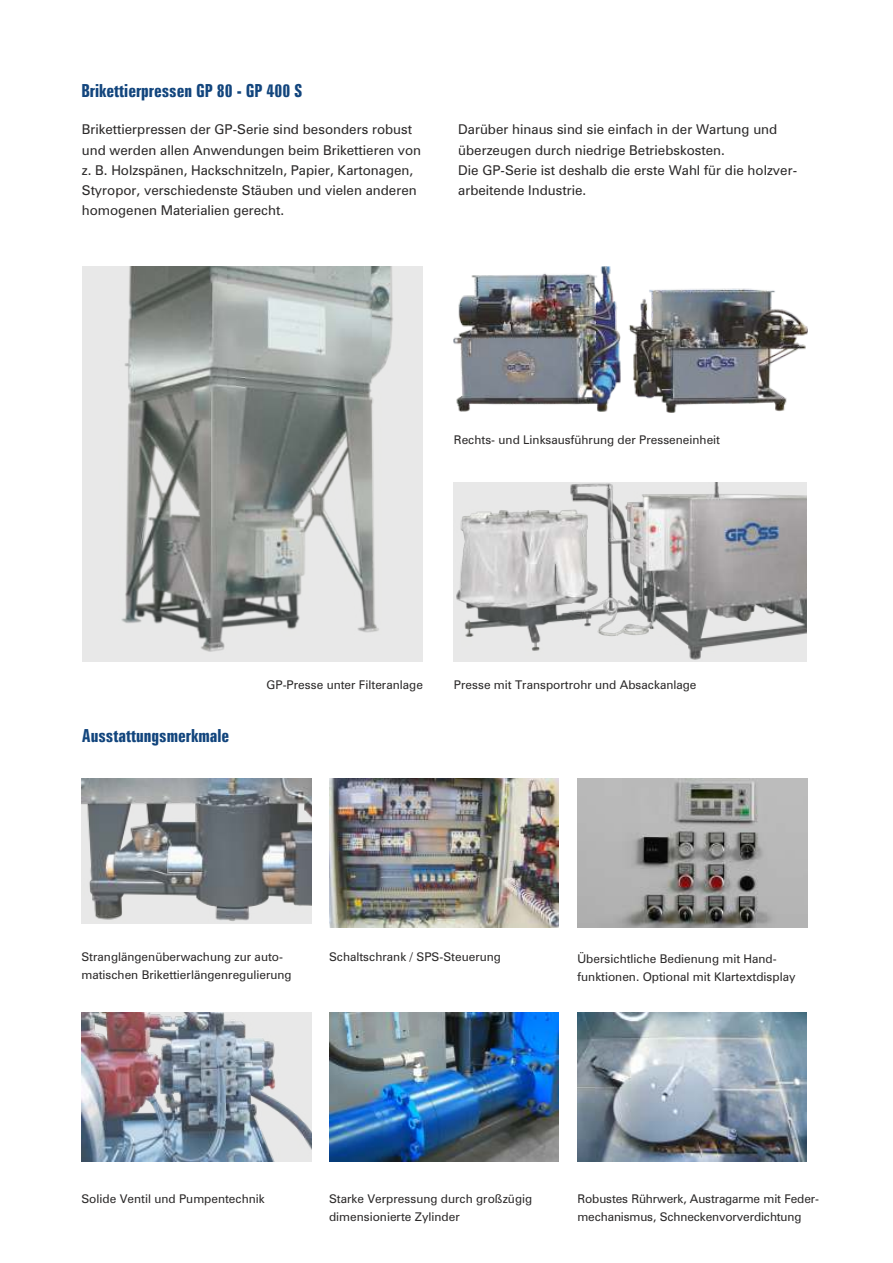
<style>
.page{position:relative;width:893px;height:1263px;background:#fff}
.page>*{position:absolute;margin:0;border:0;box-sizing:border-box;transform-origin:0 0}
.t1{font:700 extra-condensed 18px "Zurich BT";color:#12457d}
.t2{font:13.5px "Zurich BT";color:#2b2929}
.t3{font:12px/18px "Zurich BT";color:#2b2929}
</style>
<div class="page">
<img style="left:577px;top:1012px;width:230px;height:149px">
<img style="left:329px;top:1012px;width:230px;height:149px">
<img style="left:81px;top:1012px;width:230px;height:149px">
<img style="left:577px;top:778px;width:230px;height:149px">
<img style="left:81px;top:778px;width:230px;height:145px">
<img style="left:329px;top:778px;width:230px;height:149px">
<img style="left:454px;top:266px;width:353px;height:146px">
<img style="left:83px;top:266px;width:339px;height:395px">
<img style="left:454px;top:483px;width:353px;height:178px">
<h1 class="t1" style="left:81px;top:83px;width:223px">Brikettierpressen GP 80 - GP 400 S</h1>
<p class="t2" style="left:82px;top:124px;width:332px">Brikettierpressen der GP-Serie sind besonders robust</p>
<p class="t2" style="left:458px;top:124px;width:321px">Darüber hinaus sind sie einfach in der Wartung und</p>
<p class="t2" style="left:82px;top:144px;width:341px">und werden allen Anwendungen beim Brikettieren von</p>
<p class="t2" style="left:458px;top:144px;width:268px">überzeugen durch niedrige Betriebskosten.</p>
<p class="t2" style="left:82px;top:165px;width:333px">z. B. Holzspänen, Hackschnitzeln, Papier, Kartonagen,</p>
<p class="t2" style="left:458px;top:165px;width:341px">Die GP-Serie ist deshalb die erste Wahl für die holzver-</p>
<p class="t2" style="left:82px;top:185px;width:336px">Styropor, verschiedenste Stäuben und vielen anderen</p>
<p class="t2" style="left:458px;top:185px;width:130px">arbeitende Industrie.</p>
<p class="t2" style="left:82px;top:205px;width:204px">homogenen Materialien gerecht.</p>
<p class="t3" style="left:454px;top:432px;width:268px">Rechts- und Linksausführung der Presseneinheit</p>
<h1 class="t1" style="left:82px;top:728px;width:149px">Ausstattungsmerkmale</h1>
<p class="t3" style="left:266px;top:677px;width:158px">GP-Presse unter Filteranlage</p>
<p class="t3" style="left:454px;top:677px;width:244px">Presse mit Transportrohr und Absackanlage</p>
<p class="t3" style="left:81px;top:949px;width:212px">Stranglängenüberwachung zur auto&shy;matischen Brikettierlängenregulierung</p>
<p class="t3" style="left:329px;top:949px;width:174px">Schaltschrank / SPS-Steuerung</p>
<p class="t3" style="left:578px;top:951px;width:220px">Übersichtliche Bedienung mit Hand&shy;funktionen. Optional mit Klartextdisplay</p>
<p class="t3" style="left:81px;top:1191px;width:185px">Solide Ventil und Pumpentechnik</p>
<p class="t3" style="left:329px;top:1191px;width:205px">Starke Verpressung durch großzügig dimensionierte Zylinder</p>
<p class="t3" style="left:577px;top:1191px;width:243px">Robustes Rührwerk, Austragarme mit Feder&shy;mechanismus, Schneckenvorverdichtung</p>
</div>
